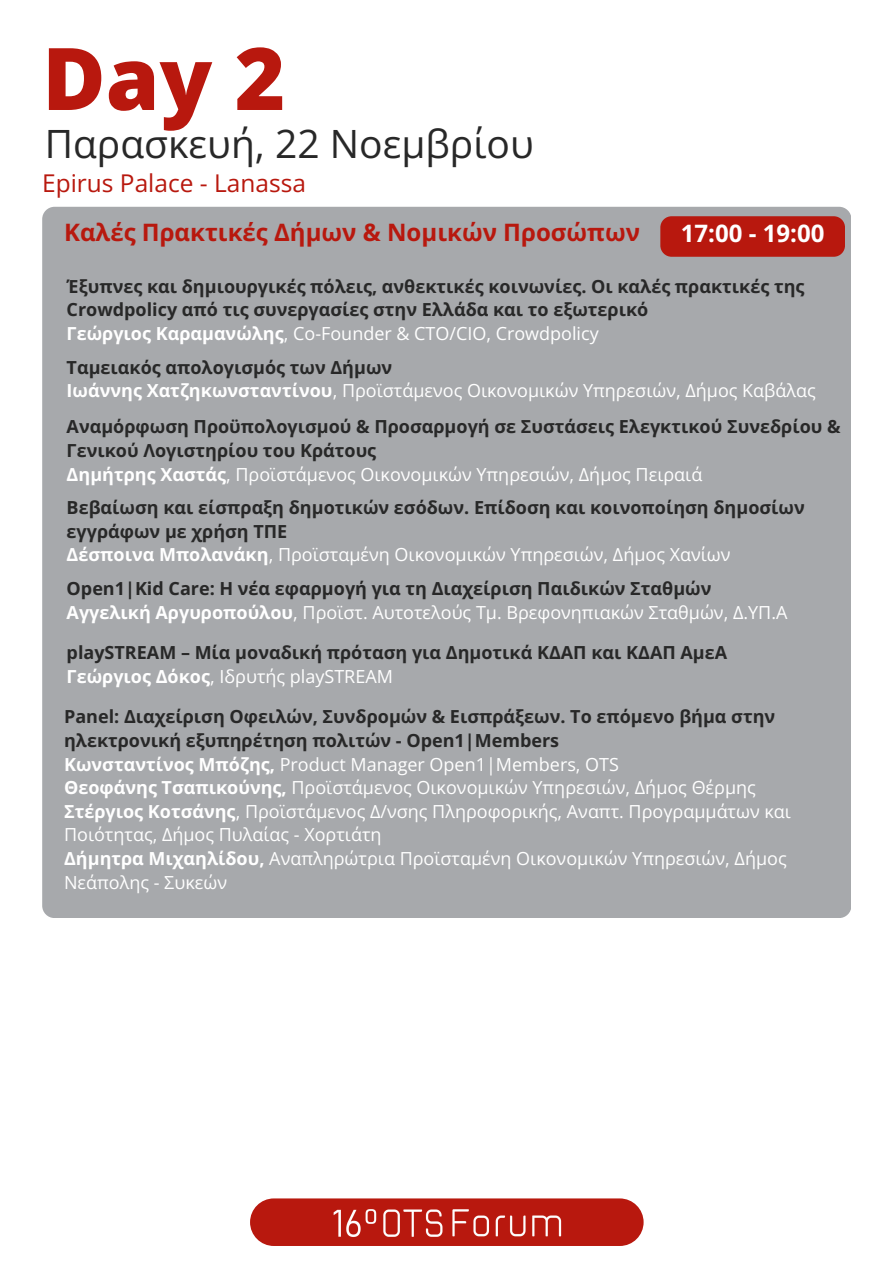
<style>
.page{position:relative;width:894px;height:1264px;background:#fff}
.page>*{position:absolute;margin:0;border:0;box-sizing:border-box;transform-origin:0 0}
.t1{font:800 86.4px "Open Sans";color:#b8180e}
.t2{font:39px "Open Sans";color:#282828}
.t3{font:24.45px "Open Sans";color:#b8180e}
.t4{font:700 24px "Open Sans";color:#b8180e}
.t5{font:700 24px "Open Sans";color:#fff}
.t6{font:18px/23.7px "Open Sans";color:#fff}
.t7{font:700 18px/23.7px "Open Sans";color:#282828}
.s1{font-weight:700}
</style>
<div class="page">
<div style="left:42px;top:207px;width:808px;height:711px;background:#a7a9ac;border-radius:12px"></div>
<div style="left:250px;top:1198px;width:393px;height:47px;background:#b8180e;border-radius:24px"></div>
<img style="left:333px;top:1209px;width:228px;height:28px">
<div style="left:660px;top:216px;width:184px;height:41px;background:#b8180e;border-radius:11px"></div>
<h1 class="t1" style="left:42px;top:18px;width:244px">Day 2</h1>
<h2 class="t2" style="left:45px;top:117px;width:490px">Παρασκευή, 22 Νοεμβρίου</h2>
<h4 class="t3" style="left:42px;top:166px;width:265px">Epirus Palace - Lanassa</h4>
<h3 class="t4" style="left:64px;top:216px;width:577px">Καλές Πρακτικές Δήμων &amp; Νομικών Προσώπων</h3>
<p class="t5" style="left:680px;top:217px;width:145px">17:00 - 19:00</p>
<p class="t7" style="left:67px;top:274px;width:739px">Έξυπνες και δημιουργικές πόλεις, ανθεκτικές κοινωνίες. Οι καλές πρακτικές της<br>Crowdpolicy από τις συνεργασίες στην Ελλάδα και το εξωτερικό</p>
<p class="t6" style="left:67px;top:321px;width:533px"><span class="s1">Γεώργιος Καραμανώλης</span>, Co-Founder &amp; CTO/CIO, Crowdpolicy</p>
<p class="t7" style="left:67px;top:355px;width:327px">Ταμειακός απολογισμός των Δήμων</p>
<p class="t6" style="left:67px;top:378px;width:750px"><span class="s1">Ιωάννης Χατζηκωνσταντίνου</span>, Προϊστάμενος Οικονομικών Υπηρεσιών, Δήμος Καβάλας</p>
<p class="t7" style="left:67px;top:414px;width:775px">Αναμόρφωση Προϋπολογισμού &amp; Προσαρμογή σε Συστάσεις Ελεγκτικού Συνεδρίου &amp;<br>Γενικού Λογιστηρίου του Κράτους</p>
<p class="t6" style="left:67px;top:461px;width:637px"><span class="s1">Δημήτρης Χαστάς</span>, Προϊστάμενος Οικονομικών Υπηρεσιών, Δήμος Πειραιά</p>
<p class="t7" style="left:67px;top:495px;width:739px">Βεβαίωση και είσπραξη δημοτικών εσόδων. Επίδοση και κοινοποίηση δημοσίων εγγράφων με χρήση ΤΠΕ</p>
<p class="t6" style="left:67px;top:542px;width:665px"><span class="s1">Δέσποινα Μπολανάκη</span>, Προϊσταμένη Οικονομικών Υπηρεσιών, Δήμος Χανίων</p>
<p class="t7" style="left:67px;top:576px;width:646px">Open1|Kid Care: Η νέα εφαρμογή για τη Διαχείριση Παιδικών Σταθμών</p>
<p class="t6" style="left:67px;top:600px;width:722px"><span class="s1">Αγγελική Αργυροπούλου</span>, Προϊστ. Αυτοτελούς Τμ. Βρεφονηπιακών Σταθμών, Δ.ΥΠ.Α</p>
<p class="t7" style="left:67px;top:640px;width:662px">playSTREAM – Μία μοναδική πρόταση για Δημοτικά ΚΔΑΠ και ΚΔΑΠ ΑμεΑ</p>
<p class="t6" style="left:67px;top:664px;width:328px"><span class="s1">Γεώργιος Δόκος</span>, Ιδρυτής playSTREAM</p>
<p class="t7" style="left:64px;top:704px;width:712px">Panel: Διαχείριση Οφειλών, Συνδρομών &amp; Εισπράξεων. Το επόμενο βήμα στην ηλεκτρονική εξυπηρέτηση πολιτών - Open1|Members</p>
<p class="t6" style="left:64px;top:751px;width:556px"><span class="s1">Κωνσταντίνος Μπόζης,</span> Product Manager Open1|Members, OTS</p>
<p class="t6" style="left:64px;top:775px;width:693px"><span class="s1">Θεοφάνης Τσαπικούνης,</span> Προϊστάμενος Οικονομικών Υπηρεσιών, Δήμος Θέρμης</p>
<p class="t6" style="left:64px;top:799px;width:728px"><span class="s1">Στέργιος Κοτσάνης</span>, Προϊστάμενος Δ/νσης Πληροφορικής, Αναπτ. Προγραμμάτων και<br>Ποιότητας, Δήμος Πυλαίας - Χορτιάτη</p>
<p class="t6" style="left:64px;top:846px;width:724px"><span class="s1">Δήμητρα Μιχαηλίδου,</span> Αναπληρώτρια Προϊσταμένη Οικονομικών Υπηρεσιών, Δήμος<br>Νεάπολης - Συκεών</p>
</div>
